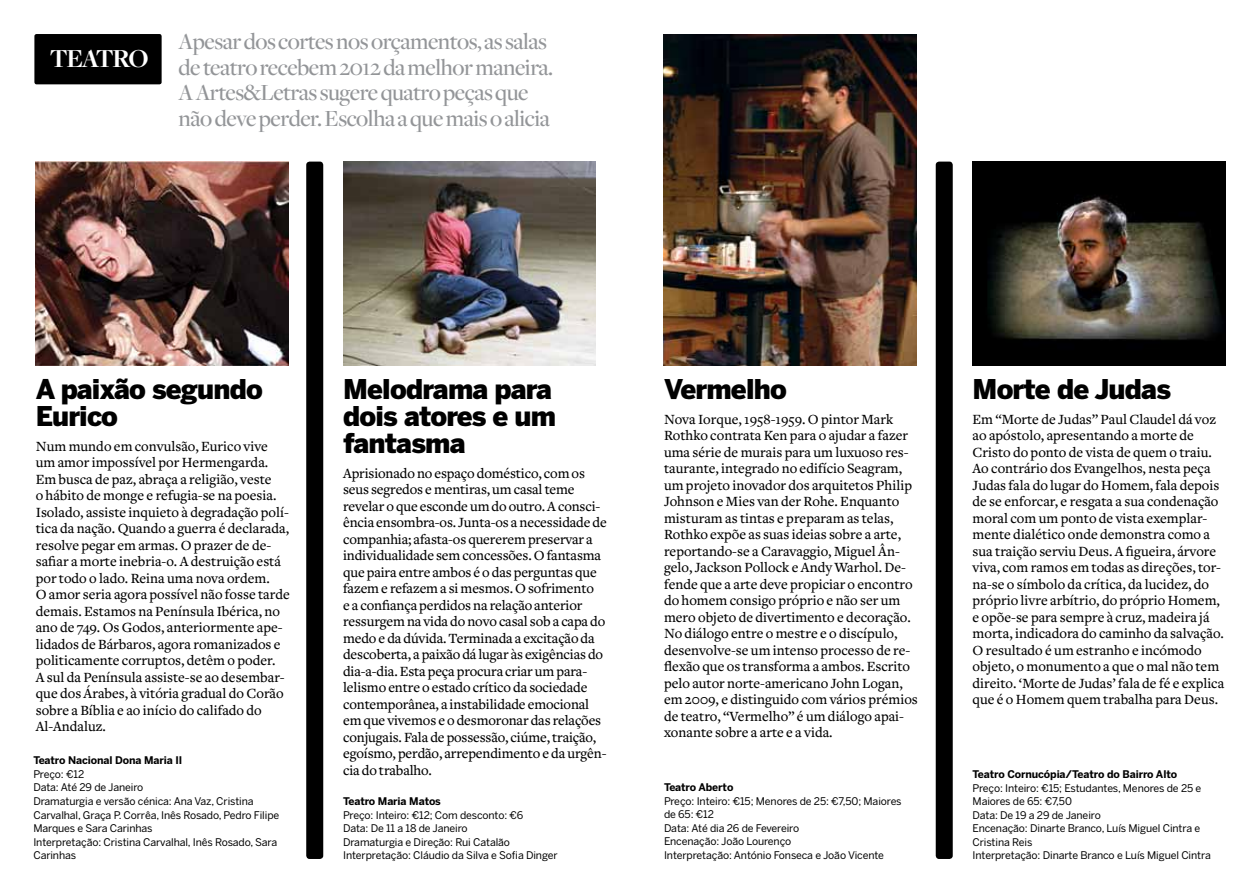
<style>
.page{position:relative;width:1259px;height:893px;background:#fff}
.page>*{position:absolute;margin:0;border:0;box-sizing:border-box;transform-origin:0 0}
.t1{font:900 27px/27px "Benton Sans";letter-spacing:-.03em;color:#000}
.t2{font:700 27px "Freight Disp";color:#fff}
.t3{font:500 24px/25.5px "Freight Disp";letter-spacing:-.02em;color:#939598}
.t4{font:500 14.7px/16.5px "Freight Text";color:#000}
.t5{font:10.5px/13.5px "Benton Sans";letter-spacing:-.01em;color:#000}
.t6{font:700 10.5px "Benton Sans";letter-spacing:-.01em;color:#000}
</style>
<div class="page">
<div style="left:34px;top:34px;width:128px;height:50px;background:#000;border-radius:2px"></div>
<div style="left:306px;top:162px;width:17px;height:697px;background:#000;border-radius:3px"></div>
<img style="left:663px;top:34px;width:253px;height:332px">
<img style="left:343px;top:162px;width:253px;height:204px">
<div style="left:935px;top:162px;width:17px;height:697px;background:#000;border-radius:3px"></div>
<img style="left:35px;top:162px;width:253px;height:204px">
<img style="left:972px;top:162px;width:253px;height:204px">
<h1 class="t2" style="left:50px;top:44px;width:17px">TEATR</h1>
<h1 class="t2" style="left:128px;top:44px;width:22px">O</h1>
<h2 class="t3" style="left:179px;top:29px;width:376px">Apesar dos cortes nos orçamentos, as salas de teatro recebem 2012 da melhor maneira.<br>A Artes&amp;Letras sugere quatro peças que não deve perder. Escolha a que mais o alicia</h2>
<h1 class="t1" style="left:36px;top:375px;width:229px">A paixão segundo<br>Eurico</h1>
<p class="t4" style="left:36px;top:438px;width:256px">Num mundo em convulsão, Eurico vive um amor impossível por Hermengarda.<br>Em busca de paz, abraça a religião, veste<br>o hábito de monge e refugia-se na poesia.<br>Isolado, assiste inquieto à degradação polí&shy;tica da nação. Quando a guerra é declarada, resolve pegar em armas. O prazer de de&shy;safiar a morte inebria-o. A destruição está por todo o lado. Reina uma nova ordem.<br>O amor seria agora possível não fosse tarde demais. Estamos na Península Ibérica, no ano de 749. Os Godos, anteriormente ape&shy;lidados de Bárbaros, agora romanizados e politicamente corruptos, detêm o poder.<br>A sul da Península assiste-se ao desembar&shy;que dos Árabes, à vitória gradual do Corão sobre a Bíblia e ao início do califado do Al-Andaluz.</p>
<p class="t6" style="left:33px;top:754px;width:146px">Teatro Nacional Dona Maria II</p>
<p class="t5" style="left:33px;top:767px;width:247px">Preço: €12<br>Data: Até 29 de Janeiro<br>Dramaturgia e versão cénica: Ana Vaz, Cristina<br>Carvalhal, Graça P. Corrêa, Inês Rosado, Pedro Filipe<br>Marques e Sara Carinhas<br>Interpretação: Cristina Carvalhal, Inês Rosado, Sara<br>Carinhas</p>
<h1 class="t1" style="left:343px;top:375px;width:215px">Melodrama para dois atores e um fantasma</h1>
<p class="t4" style="left:343px;top:465px;width:265px">Aprisionado no espaço doméstico, com os seus segredos e mentiras, um casal teme revelar o que esconde um do outro. A consci&shy;ência ensombra-os. Junta-os a necessidade de companhia; afasta-os quererem preservar a individualidade sem concessões. O fantasma que paira entre ambos é o das perguntas que fazem e refazem a si mesmos. O sofrimento<br>e a confiança perdidos na relação anterior ressurgem na vida do novo casal sob a capa do medo e da dúvida. Terminada a excitação da descoberta, a paixão dá lugar às exigências do dia-a-dia. Esta peça procura criar um para&shy;lelismo entre o estado crítico da sociedade contemporânea, a instabilidade emocional em que vivemos e o desmoronar das relações conjugais. Fala de possessão, ciúme, traição, egoísmo, perdão, arrependimento e da urgên&shy;cia do trabalho.</p>
<p class="t6" style="left:343px;top:795px;width:99px">Teatro Maria Matos</p>
<p class="t5" style="left:343px;top:808px;width:216px">Preço: Inteiro: €12; Com desconto: €6<br>Data: De 11 a 18 de Janeiro<br>Dramaturgia e Direção: Rui Catalão Interpretação: Cláudio da Silva e Sofia Dinger</p>
<h1 class="t1" style="left:664px;top:375px;width:124px">Vermelho</h1>
<p class="t4" style="left:664px;top:411px;width:255px">Nova Iorque, 1958-1959. O pintor Mark Rothko contrata Ken para o ajudar a fazer uma série de murais para um luxuoso res&shy;taurante, integrado no edifício Seagram, um projeto inovador dos arquitetos Philip Johnson e Mies van der Rohe. Enquanto misturam as tintas e preparam as telas, Rothko expõe as suas ideias sobre a arte, reportando-se a Caravaggio, Miguel Ân&shy;gelo, Jackson Pollock e Andy Warhol. De&shy;fende que a arte deve propiciar o encontro do homem consigo próprio e não ser um mero objeto de divertimento e decoração.<br>No diálogo entre o mestre e o discípulo, desenvolve-se um intenso processo de re&shy;flexão que os transforma a ambos. Escrito pelo autor norte-americano John Logan, em 2009, e distinguido com vários prémios de teatro, “Vermelho” é um diálogo apai&shy;xonante sobre a arte e a vida.</p>
<p class="t6" style="left:664px;top:781px;width:71px">Teatro Aberto</p>
<p class="t5" style="left:664px;top:794px;width:239px">Preço: Inteiro: €15; Menores de 25: €7,50; Maiores de 65: €12<br>Data: Até dia 26 de Fevereiro<br>Encenação: João Lourenço<br>Interpretação: António Fonseca e João Vicente</p>
<h1 class="t1" style="left:972px;top:375px;width:200px">Morte de Judas</h1>
<p class="t4" style="left:972px;top:411px;width:253px">Em “Morte de Judas” Paul Claudel dá voz ao apóstolo, apresentando a morte de Cristo do ponto de vista de quem o traiu.<br>Ao contrário dos Evangelhos, nesta peça Judas fala do lugar do Homem, fala depois de se enforcar, e resgata a sua condenação moral com um ponto de vista exemplar&shy;mente dialético onde demonstra como a sua traição serviu Deus. A figueira, árvore viva, com ramos em todas as direções, tor&shy;na-se o símbolo da crítica, da lucidez, do próprio livre arbítrio, do próprio Homem, e opõe-se para sempre à cruz, madeira já morta, indicadora do caminho da salvação.<br>O resultado é um estranho e incómodo objeto, o monumento a que o mal não tem direito. ‘Morte de Judas’ fala de fé e explica que é o Homem quem trabalha para Deus.</p>
<p class="t6" style="left:972px;top:768px;width:206px">Teatro Cornucópia/Teatro do Bairro Alto</p>
<p class="t5" style="left:972px;top:781px;width:240px">Preço: Inteiro: €15; Estudantes, Menores de 25 e Maiores de 65: €7,50<br>Data: De 19 a 29 de Janeiro<br>Encenação: Dinarte Branco, Luís Miguel Cintra e Cristina Reis<br>Interpretação: Dinarte Branco e Luís Miguel Cintra</p>
</div>
